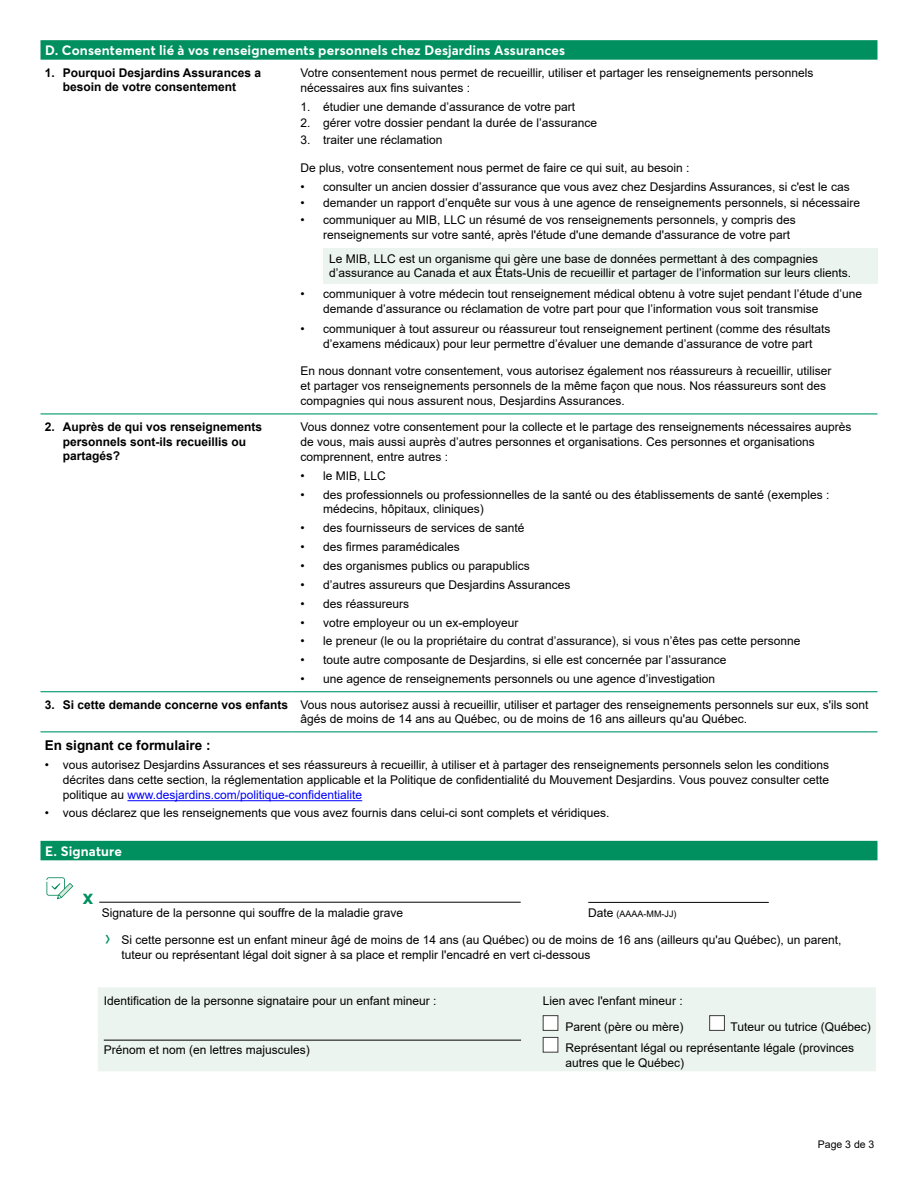
<style>
.page{position:relative;width:918px;height:1188px;background:#fff}
.page>*{position:absolute;margin:0;border:0;box-sizing:border-box;transform-origin:0 0}
.t1{font:700 21px "Averta";color:#00905f}
.t2{font:700 13.5px "Desjardins Sans";letter-spacing:.015em;color:#fff}
.t3{font:700 13.5px "Arial";color:#000}
.t4{font:12px/15px "Arial";color:#000}
.t5{font:700 12px/14.4px "Arial";color:#000;text-align:center}
.t6{font:10.5px "Arial";color:#000}
.t7{font:9px "Arial";color:#000}
.s1{font-weight:700}
.s2{color:#00f}
.s3{font-size:12px}
.s4{font-family:"Desjardins Sans";font-size:19.5px;color:#00905f}
</style>
<div class="page">
<div style="left:40px;top:40px;width:838px;height:20px;background:#00905f"></div>
<div style="left:40px;top:841px;width:838px;height:19px;background:#00905f"></div>
<hr style="left:40px;top:691px;width:252px;height:1px;background:#00996d">
<hr style="left:292px;top:691px;width:586px;height:1px;background:#00996d">
<hr style="left:40px;top:413px;width:252px;height:1px;background:#00996d">
<hr style="left:292px;top:413px;width:586px;height:1px;background:#00996d">
<hr style="left:40px;top:731px;width:252px;height:1px;background:#00996d">
<hr style="left:292px;top:731px;width:586px;height:1px;background:#00996d">
<div style="left:323px;top:248px;width:555px;height:35px;background:#ecf4ef"></div>
<hr style="left:127px;top:800px;width:235px;height:1px;background:#00f">
<div style="left:98px;top:987px;width:778px;height:84px;background:#ecf4ef"></div>
<svg style="left:46px;top:877px;width:27px;height:22px"></svg>
<hr style="left:99px;top:902px;width:422px;height:1px;background:#000">
<hr style="left:588px;top:902px;width:181px;height:1px;background:#000">
<div style="left:543px;top:1015px;width:15px;height:16px;background:#fff;border:1px solid #3c3c3b"></div>
<div style="left:709px;top:1015px;width:16px;height:16px;background:#fff;border:1px solid #3c3c3b"></div>
<div style="left:543px;top:1037px;width:15px;height:15px;background:#fff;border:1px solid #3c3c3b"></div>
<hr style="left:104px;top:1040px;width:417px;height:1px;background:#000">
<p class="t2" style="left:45px;top:42px;width:522px">D. Consentement lié à vos renseignements personnels chez Desjardins Assurances</p>
<p class="t5" style="left:45px;top:66px;width:218px">1. Pourquoi Desjardins Assurances a besoin de votre consentement</p>
<p class="t4" style="left:301px;top:65px;width:514px">Votre consentement nous permet de recueillir, utiliser et partager les renseignements personnels nécessaires aux fins suivantes :</p>
<p class="t4" style="left:301px;top:99px;width:276px">1. étudier une demande d’assurance de votre part</p>
<p class="t4" style="left:301px;top:115px;width:298px">2. gérer votre dossier pendant la durée de l’assurance</p>
<p class="t4" style="left:301px;top:132px;width:143px">3. traiter une réclamation</p>
<p class="t4" style="left:301px;top:160px;width:390px">De plus, votre consentement nous permet de faire ce qui suit, au besoin :</p>
<p class="t4" style="left:301px;top:179px;width:551px">• consulter un ancien dossier d’assurance que vous avez chez Desjardins Assurances, si c'est le cas</p>
<p class="t4" style="left:301px;top:195px;width:561px">• demander un rapport d’enquête sur vous à une agence de renseignements personnels, si nécessaire</p>
<p class="t4" style="left:323px;top:212px;width:474px;text-indent:-22px">• communiquer au MIB, LLC un résumé de vos renseignements personnels, y compris des renseignements sur votre santé, après l'étude d'une demande d'assurance de votre part</p>
<p class="t4" style="left:329px;top:251px;width:524px;line-height:14.4px">Le MIB, LLC est un organisme qui gère une base de données permettant à des compagnies d’assurance au Canada et aux États-Unis de recueillir et partager de l’information sur leurs clients.</p>
<p class="t4" style="left:323px;top:286px;width:540px;text-indent:-22px">• communiquer à votre médecin tout renseignement médical obtenu à votre sujet pendant l’étude d’une demande d’assurance ou réclamation de votre part pour que l’information vous soit transmise</p>
<p class="t4" style="left:301px;top:321px;width:532px;text-align:center">• communiquer à tout assureur ou réassureur tout renseignement pertinent (comme des résultats d’examens médicaux) pour leur permettre d’évaluer une demande d’assurance de votre part</p>
<p class="t4" style="left:301px;top:364px;width:532px">En nous donnant votre consentement, vous autorisez également nos réassureurs à recueillir, utiliser et partager vos renseignements personnels de la même façon que nous. Nos réassureurs sont des compagnies qui nous assurent nous, Desjardins Assurances.</p>
<p class="t5" style="left:63px;top:420px;width:201px;text-align:left;text-indent:-18px">2. Auprès de qui vos renseignements personnels sont-ils recueillis ou partagés?</p>
<p class="t4" style="left:301px;top:419px;width:552px">Vous donnez votre consentement pour la collecte et le partage des renseignements nécessaires auprès de vous, mais aussi auprès d’autres personnes et organisations. Ces personnes et organisations comprennent, entre autres :</p>
<p class="t4" style="left:301px;top:468px;width:87px">• le MIB, LLC</p>
<p class="t4" style="left:323px;top:487px;width:508px;line-height:14.4px;text-indent:-22px">• des professionnels ou professionnelles de la santé ou des établissements de santé (exemples : médecins, hôpitaux, cliniques)</p>
<p class="t4" style="left:301px;top:520px;width:225px">• des fournisseurs de services de santé</p>
<p class="t4" style="left:301px;top:539px;width:161px">• des firmes paramédicales</p>
<p class="t4" style="left:301px;top:558px;width:231px">• des organismes publics ou parapublics</p>
<p class="t4" style="left:301px;top:577px;width:271px">• d’autres assureurs que Desjardins Assurances</p>
<p class="t4" style="left:301px;top:596px;width:110px">• des réassureurs</p>
<p class="t4" style="left:301px;top:615px;width:219px">• votre employeur ou un ex-employeur</p>
<p class="t4" style="left:301px;top:634px;width:502px">• le preneur (le ou la propriétaire du contrat d’assurance), si vous n’êtes pas cette personne</p>
<p class="t4" style="left:301px;top:653px;width:428px">• toute autre composante de Desjardins, si elle est concernée par l’assurance</p>
<p class="t4" style="left:301px;top:671px;width:416px">• une agence de renseignements personnels ou une agence d’investigation</p>
<p class="t4" style="left:301px;top:697px;width:569px;line-height:14.4px;text-indent:-256px"><span class="s1">3. Si cette demande concerne vos enfants</span> Vous nous autorisez aussi à recueillir, utiliser et partager des renseignements personnels sur eux, s'ils sont âgés de moins de 14 ans au Québec, ou de moins de 16 ans ailleurs qu'au Québec.</p>
<p class="t3" style="left:45px;top:736px;width:167px">En signant ce formulaire :</p>
<p class="t4" style="left:63px;top:758px;width:768px;text-align:justify;text-indent:-18px">• vous autorisez Desjardins Assurances et ses réassureurs à recueillir, à utiliser et à partager des renseignements personnels selon les conditions décrites dans cette section, la réglementation applicable et la Politique de confidentialité du Mouvement Desjardins. Vous pouvez consulter cette politique au <span class="s2">www.desjardins.com/politique-confidentialite</span></p>
<p class="t4" style="left:45px;top:805px;width:566px">• vous déclarez que les renseignements que vous avez fournis dans celui-ci sont complets et véridiques.</p>
<p class="t2" style="left:45px;top:843px;width:78px">E. Signature</p>
<h1 class="t1" style="left:82px;top:883px;width:13px">x</h1>
<p class="t4" style="left:102px;top:905px;width:303px">Signature de la personne qui souffre de la maladie grave</p>
<p class="t7" style="left:588px;top:907px;width:90px"><span class="s3">Date</span> (AAAA-MM-JJ)</p>
<p class="t4" style="left:121px;top:932px;width:722px;text-indent:-16px"><span class="s4">›</span> Si cette personne est un enfant mineur âgé de moins de 14 ans (au Québec) ou de moins de 16 ans (ailleurs qu'au Québec), un parent, tuteur ou représentant légal doit signer à sa place et remplir l'encadré en vert ci-dessous</p>
<p class="t4" style="left:104px;top:993px;width:334px">Identification de la personne signataire pour un enfant mineur :</p>
<p class="t4" style="left:543px;top:987px;width:142px;line-height:26.1px;text-align:right">Lien avec l'enfant mineur :<br>Parent (père ou mère)</p>
<p class="t4" style="left:565px;top:1015px;width:307px;line-height:21.8px;text-indent:165px">Tuteur ou tutrice (Québec)<br>Représentant légal ou représentante légale (provinces</p>
<p class="t4" style="left:565px;top:1055px;width:120px">autres que le Québec)</p>
<p class="t4" style="left:104px;top:1043px;width:208px">Prénom et nom (en lettres majuscules)</p>
<p class="t6" style="left:818px;top:1137px;width:58px">Page 3 de 3</p>
</div>
